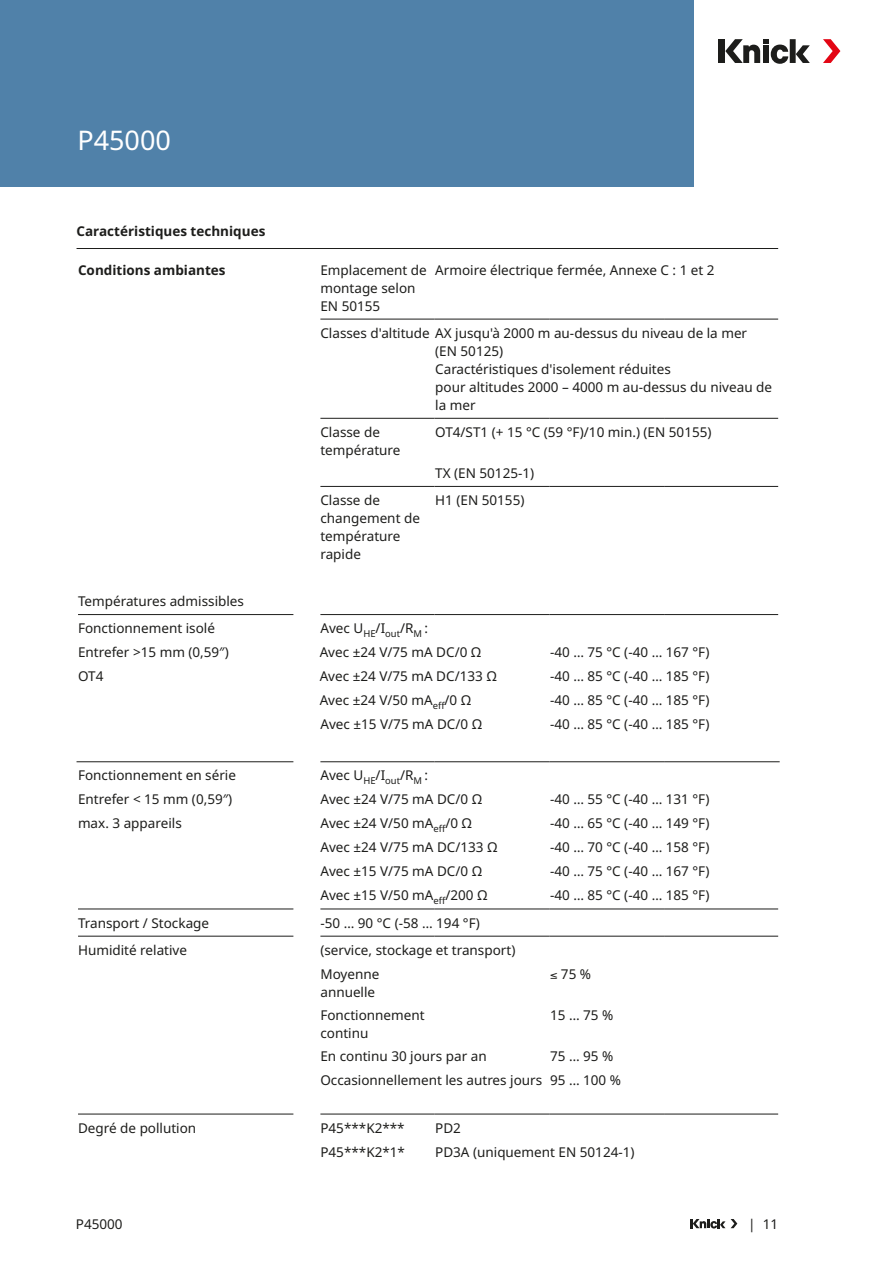
<style>
.page{position:relative;width:893px;height:1263px;background:#fff}
.page>*{position:absolute;margin:0;border:0;box-sizing:border-box;transform-origin:0 0}
.Headline{font:27px "Noto Sans";color:#fff}
.Tabelle{font:13.5px/18px "Noto Sans";color:#1d1d1b}
.Tabelle_Headline{font:700 13.5px "Noto Sans";color:#1d1d1b}
.Tabelle-2{font:700 13.5px "Noto Sans";color:#1d1d1b}
</style>
<div class="page">
<div style="left:0;top:0;width:693px;height:187px;background:#5081a9"></div>
<div style="left:719px;top:39px;width:6px;height:24px;background:#1d1d1b"></div>
<div style="left:790px;top:39px;width:6px;height:24px;background:#1d1d1b"></div>
<svg style="left:796px;top:45px;width:14px;height:18px"></svg>
<svg style="left:725px;top:39px;width:63px;height:25px"></svg>
<svg style="left:823px;top:39px;width:17px;height:24px"></svg>
<svg style="left:690px;top:1219px;width:35px;height:9px"></svg>
<svg style="left:731px;top:1219px;width:6px;height:9px"></svg>
<hr style="left:77px;top:248px;width:701px;height:1px;background:#1d1d1b">
<hr style="left:320px;top:319px;width:114px;height:1px;background:#1d1d1b">
<hr style="left:434px;top:319px;width:115px;height:1px;background:#1d1d1b">
<hr style="left:549px;top:319px;width:115px;height:1px;background:#1d1d1b">
<hr style="left:664px;top:319px;width:114px;height:1px;background:#1d1d1b">
<hr style="left:320px;top:418px;width:114px;height:1px;background:#1d1d1b">
<hr style="left:434px;top:418px;width:115px;height:1px;background:#1d1d1b">
<hr style="left:549px;top:418px;width:115px;height:1px;background:#1d1d1b">
<hr style="left:664px;top:418px;width:114px;height:1px;background:#1d1d1b">
<hr style="left:320px;top:486px;width:114px;height:1px;background:#1d1d1b">
<hr style="left:434px;top:486px;width:115px;height:1px;background:#1d1d1b">
<hr style="left:549px;top:486px;width:115px;height:1px;background:#1d1d1b">
<hr style="left:664px;top:486px;width:114px;height:1px;background:#1d1d1b">
<hr style="left:320px;top:614px;width:114px;height:1px;background:#1d1d1b">
<hr style="left:434px;top:614px;width:115px;height:1px;background:#1d1d1b">
<hr style="left:549px;top:614px;width:115px;height:1px;background:#1d1d1b">
<hr style="left:664px;top:614px;width:114px;height:1px;background:#1d1d1b">
<hr style="left:78px;top:909px;width:215px;height:1px;background:#1d1d1b">
<hr style="left:78px;top:936px;width:215px;height:1px;background:#1d1d1b">
<hr style="left:320px;top:909px;width:114px;height:1px;background:#1d1d1b">
<hr style="left:434px;top:909px;width:115px;height:1px;background:#1d1d1b">
<hr style="left:549px;top:909px;width:115px;height:1px;background:#1d1d1b">
<hr style="left:664px;top:909px;width:114px;height:1px;background:#1d1d1b">
<hr style="left:320px;top:936px;width:114px;height:1px;background:#1d1d1b">
<hr style="left:434px;top:936px;width:115px;height:1px;background:#1d1d1b">
<hr style="left:549px;top:936px;width:115px;height:1px;background:#1d1d1b">
<hr style="left:664px;top:936px;width:114px;height:1px;background:#1d1d1b">
<hr style="left:78px;top:1114px;width:215px;height:1px;background:#1d1d1b">
<hr style="left:320px;top:1114px;width:114px;height:1px;background:#1d1d1b">
<hr style="left:434px;top:1114px;width:115px;height:1px;background:#1d1d1b">
<hr style="left:549px;top:1114px;width:115px;height:1px;background:#1d1d1b">
<hr style="left:664px;top:1114px;width:114px;height:1px;background:#1d1d1b">
<hr style="left:78px;top:614px;width:215px;height:1px;background:#1d1d1b">
<hr style="left:77px;top:761px;width:216px;height:1px;background:#1d1d1b">
<hr style="left:320px;top:761px;width:114px;height:1px;background:#1d1d1b">
<hr style="left:434px;top:761px;width:115px;height:1px;background:#1d1d1b">
<hr style="left:549px;top:761px;width:115px;height:1px;background:#1d1d1b">
<hr style="left:664px;top:761px;width:116px;height:1px;background:#1d1d1b">
<p class="Headline" style="left:77px;top:121px;width:95px">P45000</p>
<p class="Tabelle_Headline" style="left:77px;top:221px;width:190px">Caractéristiques techniques</p>
<p class="Tabelle-2" style="left:78px;top:260px;width:149px">Conditions ambiantes</p>
<p class="Tabelle" style="left:320px;top:261px;width:108px">Emplacement de montage selon<br>EN 50155</p>
<p class="Tabelle" style="left:435px;top:261px;width:281px">Armoire électrique fermée, Annexe C : 1 et 2</p>
<p class="Tabelle" style="left:320px;top:324px;width:428px">Classes d'altitude AX jusqu'à 2000 m au-dessus du niveau de la mer</p>
<p class="Tabelle" style="left:435px;top:342px;width:338px">(EN 50125)<br>Caractéristiques d'isolement réduites<br>pour altitudes 2000 – 4000 m au-dessus du niveau de la mer</p>
<p class="Tabelle" style="left:320px;top:423px;width:82px">Classe de température</p>
<p class="Tabelle" style="left:435px;top:423px;width:278px">OT4/ST1 (+ 15 °C (59 °F)/10 min.) (EN 50155)</p>
<p class="Tabelle" style="left:435px;top:464px;width:100px">TX (EN 50125-1)</p>
<p class="Tabelle" style="left:320px;top:491px;width:101px">Classe de changement de température rapide</p>
<p class="Tabelle" style="left:435px;top:491px;width:91px">H1 (EN 50155)</p>
<p class="Tabelle" style="left:78px;top:592px;width:167px">Températures admissibles</p>
<p class="Tabelle" style="left:78px;top:620px;width:138px">Fonctionnement isolé</p>
<p class="Tabelle" style="left:320px;top:620px;width:109px">Avec U<sub>HE</sub>/I<sub>out</sub>/R<sub>M</sub> :</p>
<p class="Tabelle" style="left:78px;top:644px;width:152px">Entrefer &gt;15 mm (0,59″)</p>
<p class="Tabelle" style="left:320px;top:644px;width:163px">Avec ±24 V/75 mA DC/0 Ω</p>
<p class="Tabelle" style="left:550px;top:644px;width:161px">-40 … 75 °C (-40 … 167 °F)</p>
<p class="Tabelle" style="left:78px;top:668px;width:27px">OT4</p>
<p class="Tabelle" style="left:320px;top:668px;width:179px">Avec ±24 V/75 mA DC/133 Ω</p>
<p class="Tabelle" style="left:550px;top:668px;width:161px">-40 … 85 °C (-40 … 185 °F)</p>
<p class="Tabelle" style="left:320px;top:692px;width:153px">Avec ±24 V/50 mA<sub>eff</sub>/0 Ω</p>
<p class="Tabelle" style="left:550px;top:692px;width:161px">-40 … 85 °C (-40 … 185 °F)</p>
<p class="Tabelle" style="left:320px;top:716px;width:163px">Avec ±15 V/75 mA DC/0 Ω</p>
<p class="Tabelle" style="left:550px;top:716px;width:161px">-40 … 85 °C (-40 … 185 °F)</p>
<p class="Tabelle" style="left:78px;top:767px;width:160px">Fonctionnement en série</p>
<p class="Tabelle" style="left:320px;top:767px;width:109px">Avec U<sub>HE</sub>/I<sub>out</sub>/R<sub>M</sub> :</p>
<p class="Tabelle" style="left:78px;top:791px;width:156px">Entrefer &lt; 15 mm (0,59″)</p>
<p class="Tabelle" style="left:320px;top:791px;width:163px">Avec ±24 V/75 mA DC/0 Ω</p>
<p class="Tabelle" style="left:550px;top:791px;width:161px">-40 … 55 °C (-40 … 131 °F)</p>
<p class="Tabelle" style="left:78px;top:815px;width:105px">max. 3 appareils</p>
<p class="Tabelle" style="left:320px;top:815px;width:153px">Avec ±24 V/50 mA<sub>eff</sub>/0 Ω</p>
<p class="Tabelle" style="left:550px;top:815px;width:161px">-40 … 65 °C (-40 … 149 °F)</p>
<p class="Tabelle" style="left:320px;top:839px;width:179px">Avec ±24 V/75 mA DC/133 Ω</p>
<p class="Tabelle" style="left:550px;top:839px;width:161px">-40 … 70 °C (-40 … 158 °F)</p>
<p class="Tabelle" style="left:320px;top:863px;width:163px">Avec ±15 V/75 mA DC/0 Ω</p>
<p class="Tabelle" style="left:550px;top:863px;width:161px">-40 … 75 °C (-40 … 167 °F)</p>
<p class="Tabelle" style="left:320px;top:887px;width:169px">Avec ±15 V/50 mA<sub>eff</sub>/200 Ω</p>
<p class="Tabelle" style="left:550px;top:887px;width:161px">-40 … 85 °C (-40 … 185 °F)</p>
<p class="Tabelle" style="left:78px;top:914px;width:133px">Transport / Stockage</p>
<p class="Tabelle" style="left:320px;top:914px;width:161px">-50 … 90 °C (-58 … 194 °F)</p>
<p class="Tabelle" style="left:78px;top:941px;width:111px">Humidité relative</p>
<p class="Tabelle" style="left:320px;top:941px;width:196px">(service, stockage et transport)</p>
<p class="Tabelle" style="left:320px;top:965px;width:60px">Moyenne annuelle</p>
<p class="Tabelle" style="left:550px;top:965px;width:43px">≤75%</p>
<p class="Tabelle" style="left:320px;top:1006px;width:106px">Fonctionnement continu</p>
<p class="Tabelle" style="left:550px;top:1006px;width:65px">15 … 75 %</p>
<p class="Tabelle" style="left:320px;top:1047px;width:168px">En continu 30 jours par an</p>
<p class="Tabelle" style="left:550px;top:1047px;width:65px">75 … 95 %</p>
<p class="Tabelle" style="left:320px;top:1071px;width:223px">Occasionnellement les autres jours</p>
<p class="Tabelle" style="left:550px;top:1071px;width:73px">95 … 100 %</p>
<p class="Tabelle" style="left:78px;top:1119px;width:120px">Degré de pollution</p>
<p class="Tabelle" style="left:320px;top:1119px;width:86px">P45***K2***</p>
<p class="Tabelle" style="left:435px;top:1119px;width:27px">PD2</p>
<p class="Tabelle" style="left:320px;top:1143px;width:86px">P45***K2*1*</p>
<p class="Tabelle" style="left:435px;top:1143px;width:201px">PD3A (uniquement EN 50124-1)</p>
<p class="Tabelle" style="left:76px;top:1215px;width:48px">P45000</p>
<p class="Tabelle" style="left:748px;top:1215px;width:31px">| 11</p>
</div>
